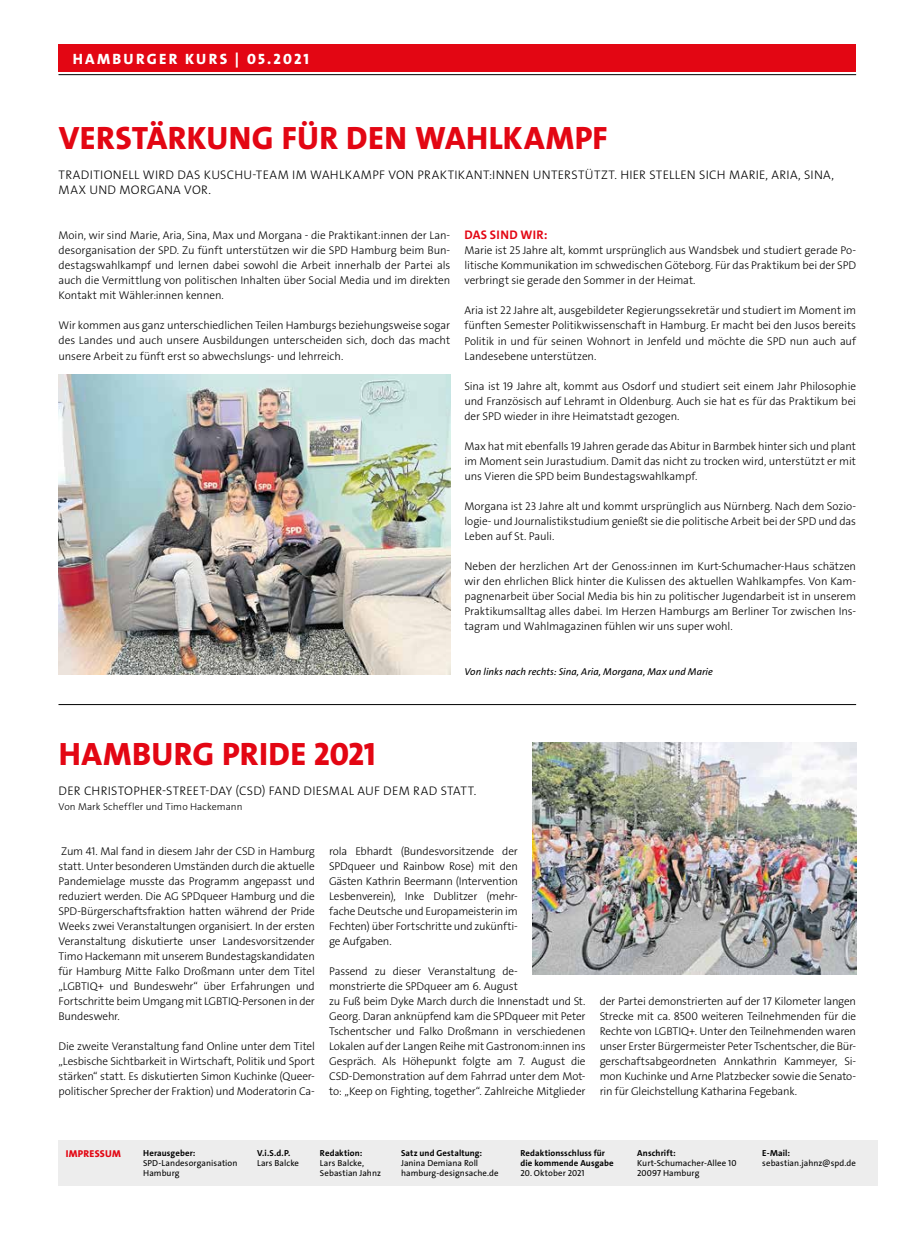
<style>
.page{position:relative;width:904px;height:1241px;background:#fff}
.page>*{position:absolute;margin:0;border:0;box-sizing:border-box;transform-origin:0 0}
.t1{font:800 32.5px "SPD The Sans";letter-spacing:.015em;color:#e30613}
.t2{font:800 15px "SPD The Sans";letter-spacing:.15em;color:#fff}
.t3{font:300 12.5px/15px "SPD The Sans";letter-spacing:.025em;color:#000}
.t4{font:700 12.5px "SPD The Sans";letter-spacing:.02em;color:#e30613}
.t5{font:300 11.25px/15px "SPD The Sans";letter-spacing:-.01em;color:#000;text-align:justify}
.t6{font:italic 10px "SPD The Sans";letter-spacing:.005em;color:#000}
.t7{font:300 10px "SPD The Sans";letter-spacing:.01em;color:#000}
.t8{font:800 10px "SPD The Sans";letter-spacing:.025em;color:#e30613}
.t9{font:8.75px/10px "SPD The Sans";letter-spacing:.005em;color:#000}
.t10{font:700 8.75px/10px "SPD The Sans";letter-spacing:.01em;color:#000}
</style>
<div class="page">
<div style="left:58px;top:44px;width:798px;height:28px;background:#e30613"></div>
<hr style="left:58px;top:74px;width:798px;height:1px;background:#000">
<div style="left:58px;top:1139px;width:819px;height:45px;background:#ededed"></div>
<hr style="left:58px;top:704px;width:798px;height:1px;background:#000">
<img style="left:532px;top:742px;width:324px;height:232px">
<img style="left:58px;top:374px;width:392px;height:300px">
<h2 class="t2" style="left:73px;top:49px;width:238px">HAMBURGER KURS | 05.2021</h2>
<h1 class="t1" style="left:59px;top:117px;width:550px">VERSTÄRKUNG FÜR DEN WAHLKAMPF</h1>
<p class="t3" style="left:59px;top:168px;width:777px">TRADITIONELL WIRD DAS KUSCHU-TEAM IM WAHLKAMPF VON PRAKTIKANT:INNEN UNTERSTÜTZT. HIER STELLEN SICH MARIE, ARIA, SINA,<br>MAX UND MORGANA VOR.</p>
<p class="t4" style="left:464px;top:227px;width:85px">DAS SIND WIR:</p>
<p class="t5" style="left:464px;top:243px;width:393px">Marie ist 25 Jahre alt, kommt ursprünglich aus Wandsbek und studiert gerade Po&shy;litische Kommunikation im schwedischen Göteborg. Für das Praktikum bei der SPD verbringt sie gerade den Sommer in der Heimat.</p>
<p class="t5" style="left:464px;top:303px;width:393px">Aria ist 22 Jahre alt, ausgebildeter Regierungssekretär und studiert im Moment im fünften Semester Politikwissenschaft in Hamburg. Er macht bei den Jusos bereits Politik in und für seinen Wohnort in Jenfeld und möchte die SPD nun auch auf Landesebene unterstützen.</p>
<p class="t5" style="left:464px;top:378px;width:393px">Sina ist 19 Jahre alt, kommt aus Osdorf und studiert seit einem Jahr Philosophie und Französisch auf Lehramt in Oldenburg. Auch sie hat es für das Praktikum bei der SPD wieder in ihre Heimatstadt gezogen.</p>
<p class="t5" style="left:464px;top:438px;width:393px">Max hat mit ebenfalls 19 Jahren gerade das Abitur in Barmbek hinter sich und plant im Moment sein Jurastudium. Damit das nicht zu trocken wird, unterstützt er mit uns Vieren die SPD beim Bundestagswahlkampf.</p>
<p class="t5" style="left:464px;top:498px;width:393px">Morgana ist 23 Jahre alt und kommt ursprünglich aus Nürnberg. Nach dem Sozio&shy;logie- und Journalistikstudium genießt sie die politische Arbeit bei der SPD und das Leben auf St. Pauli.</p>
<p class="t5" style="left:464px;top:558px;width:393px">Neben der herzlichen Art der Genoss:innen im Kurt-Schumacher-Haus schätzen wir den ehrlichen Blick hinter die Kulissen des aktuellen Wahlkampfes. Von Kam&shy;pagnenarbeit über Social Media bis hin zu politischer Jugendarbeit ist in unserem Praktikumsalltag alles dabei. Im Herzen Hamburgs am Berliner Tor zwischen Ins&shy;tagram und Wahlmagazinen fühlen wir uns super wohl.</p>
<p class="t6" style="left:464px;top:665px;width:250px">Von links nach rechts: Sina, Aria, Morgana, Max und Marie</p>
<p class="t5" style="left:58px;top:228px;width:393px">Moin, wir sind Marie, Aria, Sina, Max und Morgana - die Praktikant:innen der Lan&shy;desorganisation der SPD. Zu fünft unterstützen wir die SPD Hamburg beim Bun&shy;destagswahlkampf und lernen dabei sowohl die Arbeit innerhalb der Partei als auch die Vermittlung von politischen Inhalten über Social Media und im direkten Kontakt mit Wähler:innen kennen.</p>
<p class="t5" style="left:58px;top:318px;width:393px">Wir kommen aus ganz unterschiedlichen Teilen Hamburgs beziehungsweise sogar des Landes und auch unsere Ausbildungen unterscheiden sich, doch das macht unsere Arbeit zu fünft erst so abwechslungs- und lehrreich.</p>
<h1 class="t1" style="left:59px;top:732px;width:318px">HAMBURG PRIDE 2021</h1>
<p class="t7" style="left:58px;top:799px;width:185px">Von Mark Scheffler und Timo Hackemann</p>
<p class="t3" style="left:59px;top:783px;width:419px">DER CHRISTOPHER-STREET-DAY (CSD) FAND DIESMAL AUF DEM RAD STATT.</p>
<p class="t5" style="left:58px;top:843px;width:258px">Zum 41. Mal fand in diesem Jahr der CSD in Hamburg statt. Unter besonderen Umständen durch die aktuelle Pandemielage musste das Programm angepasst und reduziert werden. Die AG SPDqueer Hamburg und die SPD-Bürgerschaftsfraktion hatten während der Pride Weeks zwei Veranstaltungen organisiert. In der ersten Veranstaltung diskutierte unser Landesvorsitzender Timo Hackemann mit unserem Bundestagskandidaten für Hamburg Mitte Falko Droßmann unter dem Titel „LGBTIQ+ und Bundeswehr“ über Erfahrungen und Fortschritte beim Umgang mit LGBTIQ-Personen in der Bundeswehr.</p>
<p class="t5" style="left:58px;top:1038px;width:258px">Die zweite Veranstaltung fand Online unter dem Titel „Lesbische Sichtbarkeit in Wirtschaft, Politik und Sport stärken“ statt. Es diskutierten Simon Kuchinke (Queer&shy;politischer Sprecher der Fraktion) und Moderatorin Ca-</p>
<p class="t5" style="left:329px;top:843px;width:190px">rola Ebhardt (Bundesvorsitzende der SPDqueer und Rainbow Rose) mit den Gästen Kathrin Beermann (Intervention Lesbenverein), Inke Dublitzer (mehr&shy;fache Deutsche und Europameisterin im Fechten) über Fortschritte und zukünfti&shy;ge Aufgaben.</p>
<p class="t5" style="left:329px;top:963px;width:258px;text-align:left">Passend zu dieser Veranstaltung de-<br>monstrierte die SPDqueer am 6. August<br>zu Fuß beim Dyke March durch die Innenstadt und St.<br>Georg. Daran anknüpfend kam die SPDqueer mit Peter Tschentscher und Falko Droßmann in verschiedenen Lokalen auf der Langen Reihe mit Gastronom:innen ins Gespräch. Als Höhepunkt folgte am 7. August die CSD-Demonstration auf dem Fahrrad unter dem Mot&shy;to: „Keep on Fighting, together“. Zahlreiche Mitglieder</p>
<p class="t5" style="left:599px;top:993px;width:258px">der Partei demonstrierten auf der 17 Kilometer langen Strecke mit ca. 8500 weiteren Teilnehmenden für die Rechte von LGBTIQ+. Unter den Teilnehmenden waren unser Erster Bürgermeister Peter Tschentscher, die Bür&shy;gerschaftsabgeordneten Annkathrin Kammeyer, Si&shy;mon Kuchinke und Arne Platzbecker sowie die Senato&shy;rin für Gleichstellung Katharina Fegebank.</p>
<p class="t8" style="left:66px;top:1146px;width:57px">IMPRESSUM</p>
<p class="t10" style="left:520px;top:1147px;width:95px">Redaktionsschluss für die kommende Ausgabe</p>
<p class="t9" style="left:520px;top:1167px;width:65px">20. Oktober 2021</p>
<p class="t10" style="left:143px;top:1147px;width:54px">Herausgeber:</p>
<p class="t9" style="left:143px;top:1157px;width:96px">SPD-Landesorganisation<br>Hamburg</p>
<p class="t10" style="left:257px;top:1147px;width:35px">V.i.S.d.P.</p>
<p class="t9" style="left:257px;top:1157px;width:44px">Lars Balcke</p>
<p class="t10" style="left:320px;top:1147px;width:44px">Redaktion:</p>
<p class="t9" style="left:320px;top:1157px;width:62px">Lars Balcke,<br>Sebastian Jahnz</p>
<p class="t10" style="left:401px;top:1147px;width:83px">Satz und Gestaltung:</p>
<p class="t9" style="left:401px;top:1157px;width:99px">Janina Demiana Roll hamburg-designsache.de</p>
<p class="t10" style="left:637px;top:1147px;width:40px">Anschrift:</p>
<p class="t9" style="left:637px;top:1157px;width:101px">Kurt-Schumacher-Allee 10<br>20097 Hamburg</p>
<p class="t10" style="left:762px;top:1147px;width:29px">E-Mail:</p>
<p class="t9" style="left:762px;top:1157px;width:95px">sebastian.jahnz@spd.de</p>
</div>
